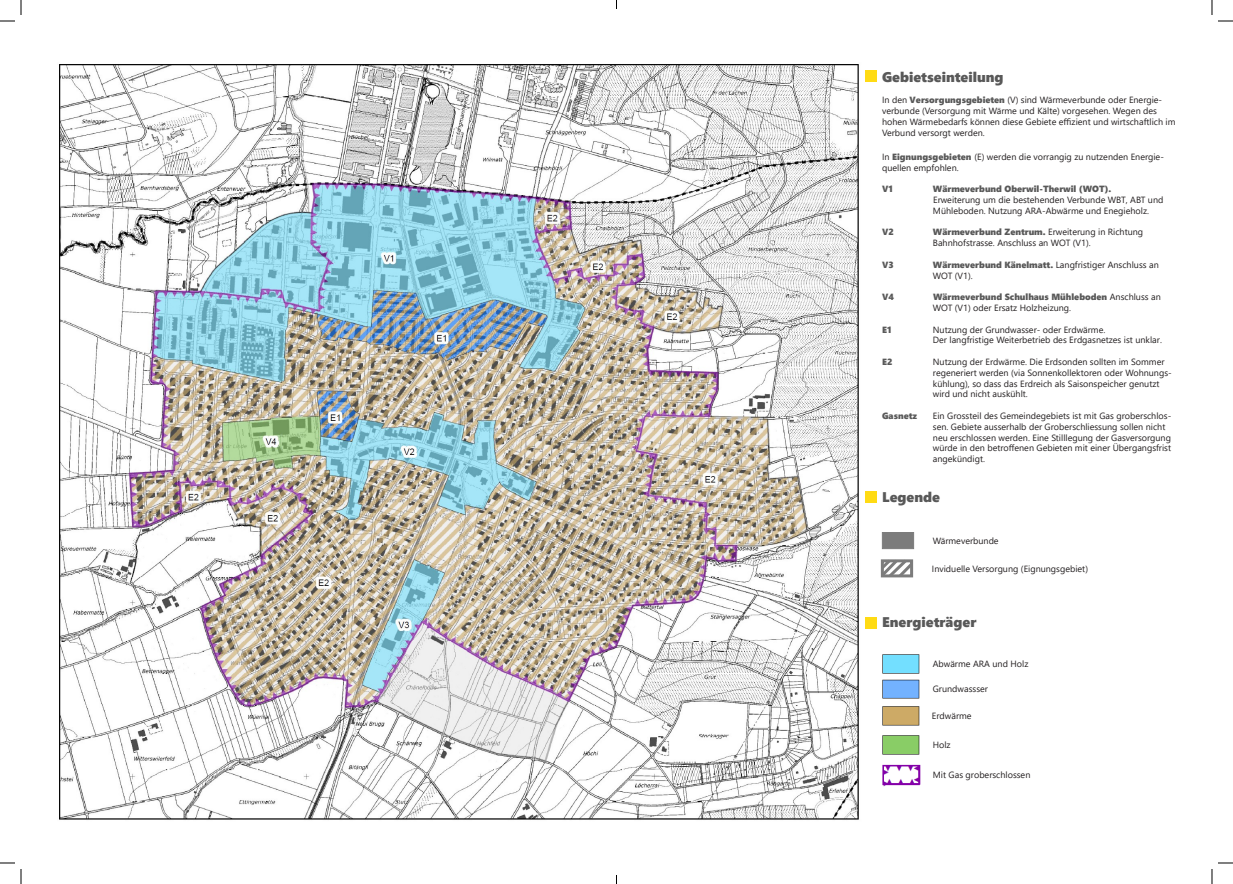
<style>
.page{position:relative;width:1233px;height:884px;background:#fff}
.page>*{position:absolute;margin:0;border:0;box-sizing:border-box;transform-origin:0 0}
.t1{font:14px "Segoe UI Black";color:#595959}
.t2{font:9px/10.8px "Segoe UI";color:#231f20}
.t3{font:9px "Segoe UI Black";color:#595959}
.s1{font-family:"Segoe UI Black";color:#595959}
</style>
<div class="page">
<img style="left:59px;top:64px;width:800px;height:756px">
<div style="left:865px;top:70px;width:12px;height:11px;background:#ffdb14"></div>
<div style="left:882px;top:532px;width:32px;height:17px;background:#7c7c7c"></div>
<svg style="left:880px;top:559px;width:34px;height:19px"></svg>
<img style="left:882px;top:654px;width:39px;height:133px">
<div style="left:865px;top:492px;width:11px;height:11px;background:#ffdb14"></div>
<div style="left:865px;top:617px;width:12px;height:11px;background:#ffdb14"></div>
<svg style="left:1218px;top:20px;width:15px;height:2px"></svg>
<svg style="left:1218px;top:862px;width:15px;height:2px"></svg>
<svg style="left:0;top:0;width:22px;height:22px"></svg>
<svg style="left:0;top:862px;width:22px;height:22px"></svg>
<svg style="left:1211px;top:0;width:1px;height:15px"></svg>
<svg style="left:1211px;top:869px;width:1px;height:15px"></svg>
<p class="t1" style="left:882px;top:67px;width:123px">Gebietseinteilung</p>
<p class="t2" style="left:882px;top:94px;width:295px">In den <span class="s1">Versorgungsgebieten</span> (V) sind Wärmeverbunde oder Energie&shy;verbunde (Versorgung mit Wärme und Kälte) vorgesehen. Wegen des hohen Wärmebedarfs können diese Gebiete effizient und wirtschaftlich im Verbund versorgt werden.</p>
<p class="t2" style="left:882px;top:150px;width:283px">In <span class="s1">Eignungsgebieten</span> (E) werden die vorrangig zu nutzenden Energie&shy;quellen empfohlen.</p>
<p class="t3" style="left:882px;top:182px;width:12px">V1</p>
<p class="t3" style="left:933px;top:182px;width:180px">Wärmeverbund Oberwil-Therwil (WOT).</p>
<p class="t2" style="left:933px;top:194px;width:232px">Erweiterung um die bestehenden Verbunde WBT, ABT und<br>Mühleboden. Nutzung ARA-Abwärme und Enegieholz.</p>
<p class="t3" style="left:882px;top:226px;width:13px">V2</p>
<p class="t2" style="left:933px;top:226px;width:212px"><span class="s1">Wärmeverbund Zentrum.</span> Erweiterung in Richtung<br>Bahnhofstrasse. Anschluss an WOT (V1).</p>
<p class="t3" style="left:882px;top:258px;width:13px">V3</p>
<p class="t2" style="left:933px;top:258px;width:227px"><span class="s1">Wärmeverbund Känelmatt.</span> Langfristiger Anschluss an<br>WOT (V1).</p>
<p class="t3" style="left:882px;top:290px;width:13px">V4</p>
<p class="t2" style="left:933px;top:291px;width:229px"><span class="s1">Wärmeverbund Schulhaus Mühleboden</span> Anschluss an<br>WOT (V1) oder Ersatz Holzheizung.</p>
<p class="t3" style="left:882px;top:323px;width:11px">E1</p>
<p class="t2" style="left:933px;top:323px;width:230px">Nutzung der Grundwasser- oder Erdwärme.<br>Der langfristige Weiterbetrieb des Erdgasnetzes ist unklar.</p>
<p class="t3" style="left:882px;top:355px;width:12px">E2</p>
<p class="t2" style="left:933px;top:356px;width:240px">Nutzung der Erdwärme. Die Erdsonden sollten im Sommer regeneriert werden (via Sonnenkollektoren oder Wohnungs&shy;kühlung), so dass das Erdreich als Saisonspeicher genutzt wird und nicht auskühlt.</p>
<p class="t3" style="left:882px;top:409px;width:36px">Gasnetz</p>
<p class="t2" style="left:933px;top:410px;width:240px">Ein Grossteil des Gemeindegebiets ist mit Gas groberschlos&shy;sen. Gebiete ausserhalb der Groberschliessung sollen nicht</p>
<p class="t2" style="left:933px;top:431px;width:240px;text-align:justify">neu erschlossen werden. Eine Stilllegung der Gasversorgung würde in den betroffenen Gebieten mit einer Übergangsfrist angekündigt.</p>
<p class="t1" style="left:882px;top:487px;width:59px">Legende</p>
<p class="t2" style="left:932px;top:534px;width:67px">Wärmeverbunde</p>
<p class="t2" style="left:932px;top:562px;width:158px">Inviduelle Versorgung (Eignungsgebiet)</p>
<p class="t1" style="left:882px;top:612px;width:96px">Energieträger</p>
<p class="t2" style="left:932px;top:658px;width:97px">Abwärme ARA und Holz</p>
<p class="t2" style="left:932px;top:683px;width:57px">Grundwassser</p>
<p class="t2" style="left:932px;top:710px;width:41px">Erdwärme</p>
<p class="t2" style="left:932px;top:739px;width:19px">Holz</p>
<p class="t2" style="left:932px;top:768px;width:99px">Mit Gas groberschlossen</p>
</div>
